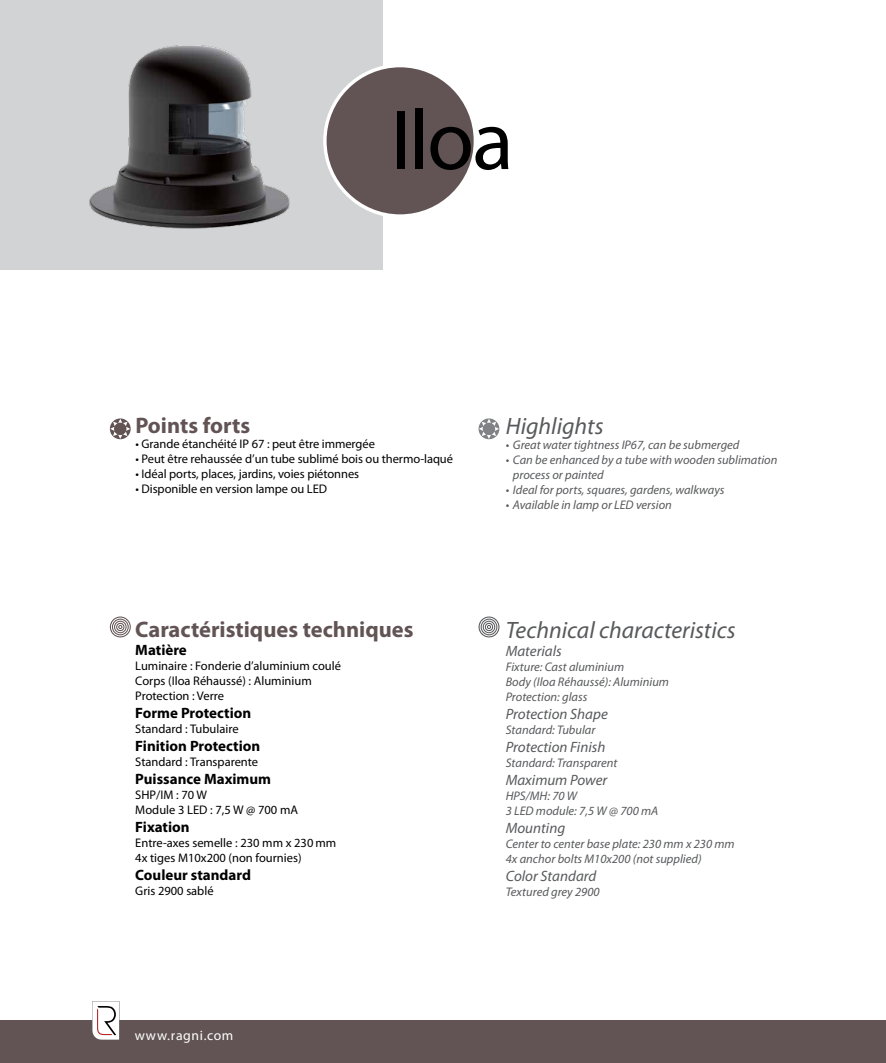
<style>
.page{position:relative;width:886px;height:1063px;background:#fff}
.page>*{position:absolute;margin:0;border:0;box-sizing:border-box;transform-origin:0 0}
.t1{font:85.38px "Myriad Pro";color:#000}
.t2{font:italic 23.75px "Myriad Pro";color:#58595b}
.t3{font:700 22.5px "Myriad Pro";color:#625454}
.t4{font:700 15px "Myriad Pro";color:#000}
.t5{font:italic 15px "Myriad Pro";color:#58595b}
.t6{font:13.75px "Myriad Pro";letter-spacing:.045em;color:#fff}
.t7{font:italic 12.5px/15px "Myriad Pro";color:#58595b}
.t8{font:12.5px/15px "Myriad Pro";letter-spacing:-.005em;color:#000}
</style>
<div class="page">
<div style="left:0;top:0;width:383px;height:269px;background:#d1d3d4"></div>
<img style="left:89px;top:45px;width:201px;height:184px">
<svg style="left:323px;top:64px;width:154px;height:154px"></svg>
<div style="left:327px;top:67px;width:147px;height:147px;background:#625454;border-radius:50%"></div>
<svg style="left:110px;top:418px;width:21px;height:21px"></svg>
<svg style="left:478px;top:418px;width:21px;height:21px"></svg>
<svg style="left:110px;top:617px;width:21px;height:20px"></svg>
<svg style="left:478px;top:617px;width:21px;height:20px"></svg>
<div style="left:0;top:1020px;width:886px;height:43px;background:#625454"></div>
<svg style="left:92px;top:1001px;width:27px;height:39px"></svg>
<h1 class="t1" style="left:391px;top:88px;width:124px">Iloa</h1>
<h3 class="t3" style="left:135px;top:410px;width:116px">Points forts</h3>
<p class="t8" style="left:135px;top:436px;width:241px">• Grande étanchéité IP 67 : peut être immergée</p>
<p class="t8" style="left:135px;top:451px;width:319px">• Peut être rehaussée d’un tube sublimé bois ou thermo-laqué</p>
<p class="t8" style="left:135px;top:466px;width:225px">• Idéal ports, places, jardins, voies piétonnes</p>
<p class="t8" style="left:135px;top:481px;width:193px">• Disponible en version lampe ou LED</p>
<h3 class="t3" style="left:135px;top:615px;width:280px">Caractéristiques techniques</h3>
<p class="t4" style="left:135px;top:640px;width:53px">Matière</p>
<p class="t8" style="left:135px;top:658px;width:207px">Luminaire : Fonderie d’aluminium coulé<br>Corps (Iloa Réhaussé) : Aluminium<br>Protection : Verre</p>
<p class="t4" style="left:135px;top:703px;width:117px">Forme Protection</p>
<p class="t8" style="left:135px;top:721px;width:105px">Standard : Tubulaire</p>
<p class="t4" style="left:135px;top:736px;width:126px">Finition Protection</p>
<p class="t8" style="left:135px;top:754px;width:124px">Standard : Transparente</p>
<p class="t4" style="left:135px;top:769px;width:137px">Puissance Maximum</p>
<p class="t8" style="left:135px;top:787px;width:164px">SHP/IM : 70 W<br>Module 3 LED : 7,5 W @ 700 mA</p>
<p class="t4" style="left:135px;top:817px;width:56px">Fixation</p>
<p class="t8" style="left:135px;top:835px;width:202px">Entre-axes semelle : 230 mm x 230 mm<br>4x tiges M10x200 (non fournies)</p>
<p class="t4" style="left:135px;top:865px;width:117px">Couleur standard</p>
<p class="t8" style="left:135px;top:883px;width:80px">Gris 2900 sablé</p>
<p class="t6" style="left:135px;top:1027px;width:100px">www.ragni.com</p>
<h2 class="t2" style="left:506px;top:411px;width:99px">Highlights</h2>
<p class="t7" style="left:506px;top:437px;width:235px">• Great water tightness IP67, can be submerged</p>
<p class="t7" style="left:513px;top:452px;width:266px;text-indent:-7px">• Can be enhanced by a tube with wooden sublimation process or painted</p>
<p class="t7" style="left:506px;top:482px;width:220px">• Ideal for ports, squares, gardens, walkways</p>
<p class="t7" style="left:506px;top:497px;width:168px">• Available in lamp or LED version</p>
<h2 class="t2" style="left:506px;top:615px;width:232px">Technical characteristics</h2>
<p class="t5" style="left:506px;top:642px;width:58px">Materials</p>
<p class="t7" style="left:506px;top:659px;width:165px">Fixture: Cast aluminium<br>Body (Iloa Réhaussé): Aluminium<br>Protection: glass</p>
<p class="t5" style="left:506px;top:705px;width:104px">Protection Shape</p>
<p class="t7" style="left:506px;top:722px;width:91px">Standard: Tubular</p>
<p class="t5" style="left:506px;top:738px;width:101px">Protection Finish</p>
<p class="t7" style="left:506px;top:755px;width:113px">Standard: Transparent</p>
<p class="t5" style="left:506px;top:771px;width:103px">Maximum Power</p>
<p class="t7" style="left:506px;top:788px;width:154px">HPS/MH: 70 W<br>3 LED module: 7,5 W @ 700 mA</p>
<p class="t5" style="left:506px;top:819px;width:61px">Mounting</p>
<p class="t7" style="left:506px;top:836px;width:230px">Center to center base plate: 230 mm x 230 mm<br>4x anchor bolts M10x200 (not supplied)</p>
<p class="t5" style="left:506px;top:867px;width:92px">Color Standard</p>
<p class="t7" style="left:506px;top:884px;width:95px">Textured grey 2900</p>
</div>
